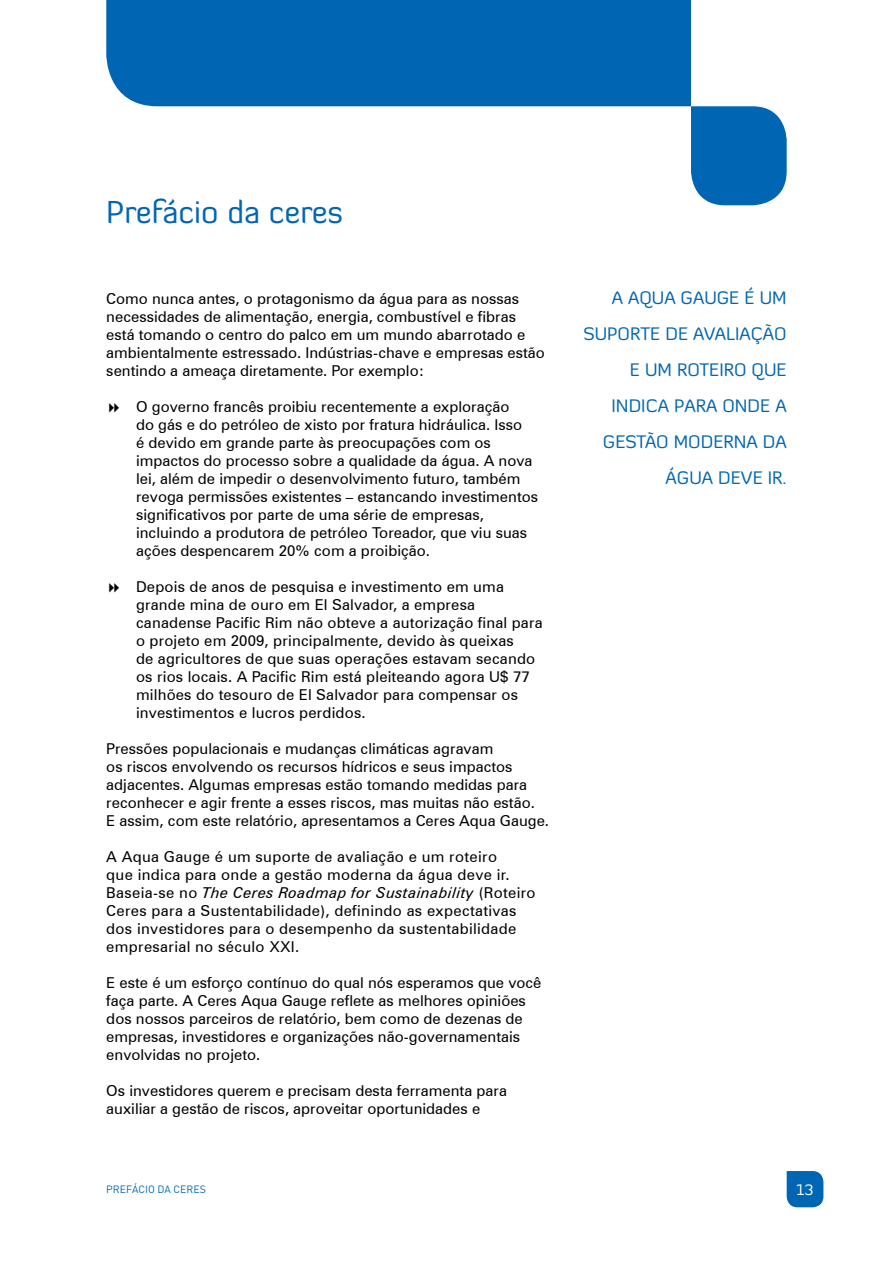
<style>
.page{position:relative;width:893px;height:1263px;background:#fff}
.page>*{position:absolute;margin:0;border:0;box-sizing:border-box;transform-origin:0 0}
.t1{font:31.5px "Diavlo";color:#0066b3}
.t2{font:18px "Diavlo";color:#0066b3}
.t3{font:15px/18px "Zurich BT";color:#000}
.t4{font:15px/18px "Zurich BT";letter-spacing:.02em;color:#000}
.t5{font:15px "Diavlo";color:#fff}
.t6{font:10.5px "DIN";color:#0066b3}
.s1{font-style:italic}
</style>
<div class="page">
<svg style="left:787px;top:1171px;width:36px;height:36px"></svg>
<svg style="left:691px;top:106px;width:96px;height:99px"></svg>
<div style="left:106px;top:0;width:585px;height:106px;background:#0066b3"></div>
<h1 class="t1" style="left:106px;top:193px;width:238px">PREFÁCIO DA CERES</h1>
<p class="t3" style="left:106px;top:290px;width:440px">Como nunca antes, o protagonismo da água para as nossas necessidades de alimentação, energia, combustível e fibras está tomando o centro do palco em um mundo abarrotado e ambientalmente estressado. Indústrias-chave e empresas estão sentindo a ameaça diretamente. Por exemplo:</p>
<p class="t3" style="left:136px;top:398px;width:404px">O governo francês proibiu recentemente a exploração<br>do gás e do petróleo de xisto por fratura hidráulica. Isso<br>é devido em grande parte às preocupações com os impactos do processo sobre a qualidade da água. A nova lei, além de impedir o desenvolvimento futuro, também revoga permissões existentes – estancando investimentos significativos por parte de uma série de empresas, incluindo a produtora de petróleo Toreador, que viu suas ações despencarem 20% com a proibição.</p>
<p class="t3" style="left:136px;top:578px;width:408px">Depois de anos de pesquisa e investimento em uma grande mina de ouro em El Salvador, a empresa canadense Pacific Rim não obteve a autorização final para o projeto em 2009, principalmente, devido às queixas<br>de agricultores de que suas operações estavam secando os rios locais. A Pacific Rim está pleiteando agora U$ 77 milhões do tesouro de El Salvador para compensar os investimentos e lucros perdidos.</p>
<p class="t3" style="left:106px;top:740px;width:444px">Pressões populacionais e mudanças climáticas agravam<br>os riscos envolvendo os recursos hídricos e seus impactos adjacentes. Algumas empresas estão tomando medidas para reconhecer e agir frente a esses riscos, mas muitas não estão.<br>E assim, com este relatório, apresentamos a Ceres Aqua Gauge.</p>
<p class="t4" style="left:106px;top:848px;width:431px">A Aqua Gauge é um suporte de avaliação e um roteiro<br>que indica para onde a gestão moderna da água deve ir.<br>Baseia-se no <span class="s1">The Ceres Roadmap for Sustainability</span> (Roteiro Ceres para a Sustentabilidade), definindo as expectativas dos investidores para o desempenho da sustentabilidade empresarial no século XXI.</p>
<p class="t3" style="left:106px;top:974px;width:437px">E este é um esforço contínuo do qual nós esperamos que você faça parte. A Ceres Aqua Gauge reflete as melhores opiniões dos nossos parceiros de relatório, bem como de dezenas de empresas, investidores e organizações não-governamentais envolvidas no projeto.</p>
<p class="t3" style="left:106px;top:1082px;width:402px">Os investidores querem e precisam desta ferramenta para auxiliar a gestão de riscos, aproveitar oportunidades e</p>
<p class="t2" style="left:612px;top:287px;width:95px">A AQUA GAUG</p>
<p class="t2" style="left:729px;top:287px;width:59px">E É UM</p>
<p class="t2" style="left:583px;top:323px;width:12px">SUP</p>
<p class="t2" style="left:618px;top:323px;width:171px">ORTE D E AVALIAÇÃO</p>
<p class="t2" style="left:630px;top:359px;width:158px">E UM ROTEIRO QUE</p>
<p class="t2" style="left:612px;top:395px;width:174px">INDICA PARA ONDE A</p>
<p class="t2" style="left:603px;top:431px;width:173px">GESTÃO MOD ERNA DA</p>
<p class="t2" style="left:666px;top:467px;width:24px">ÁGUA</p>
<p class="t2" style="left:718px;top:467px;width:70px">D EVE IR.</p>
<p class="t6" style="left:106px;top:1182px;width:101px">PREFÁCIO DA CERES</p>
<p class="t5" style="left:797px;top:1180px;width:18px">13</p>
</div>
